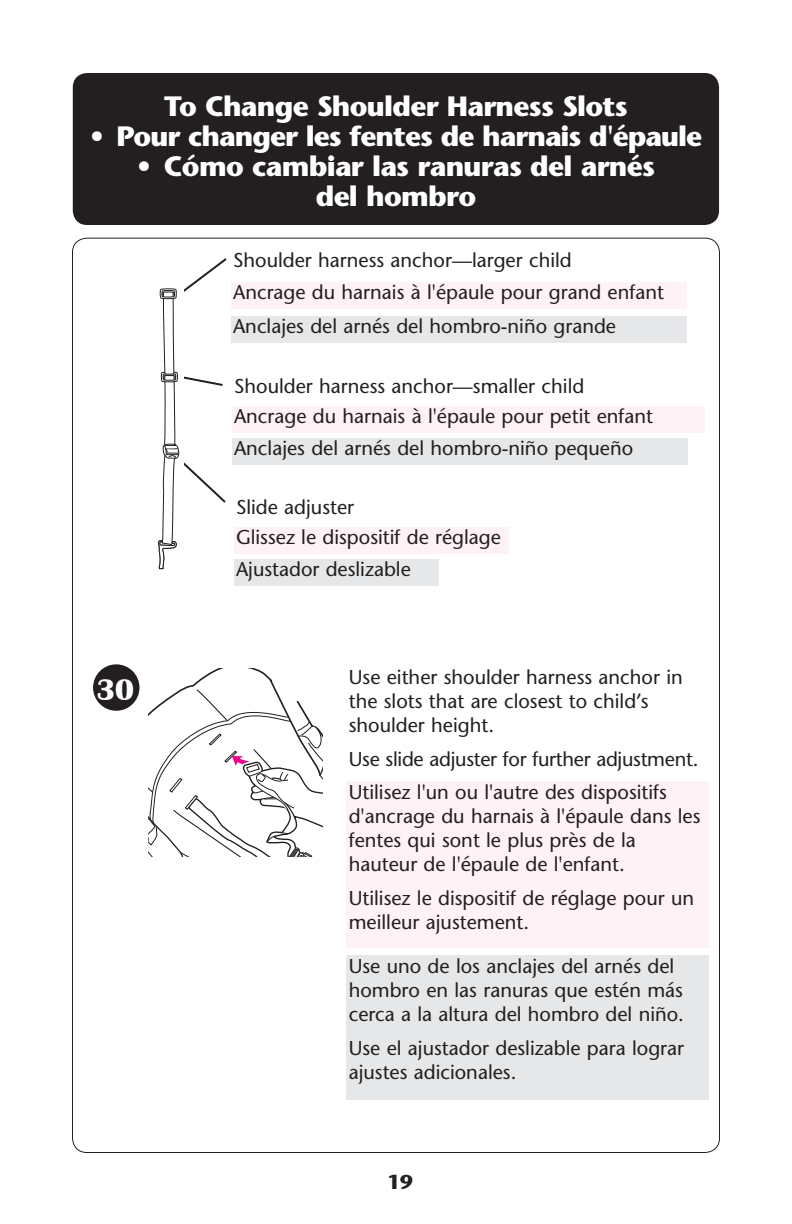
<style>
.page{position:relative;width:792px;height:1224px;background:#fff}
.page>*{position:absolute;margin:0;border:0;box-sizing:border-box;transform-origin:0 0}
.t1{font:700 28px/30px "Stone Sans";letter-spacing:-.025em;color:#fff;text-align:center}
.t2{font:20px/24px "Stone Sans";color:#231f20}
.t3{font:700 20px "Stone Sans";color:#231f20}
</style>
<div class="page">
<div style="left:73px;top:73px;width:646px;height:152px;background:#231f20;border-radius:14px"></div>
<div style="left:234px;top:559px;width:205px;height:27px;background:#e6e7e8"></div>
<div style="left:234px;top:527px;width:275px;height:27px;background:#fef2f7"></div>
<svg style="left:149px;top:669px;width:174px;height:188px"></svg>
<svg style="left:346px;top:998px;width:1px;height:93px"></svg>
<div style="left:231px;top:316px;width:455px;height:27px;background:#e6e7e8"></div>
<div style="left:231px;top:282px;width:455px;height:27px;background:#fef2f7"></div>
<div style="left:232px;top:438px;width:455px;height:27px;background:#e6e7e8"></div>
<div style="left:232px;top:406px;width:473px;height:27px;background:#fef2f7"></div>
<div style="left:347px;top:956px;width:362px;height:144px;background:#e6e7e8"></div>
<div style="left:347px;top:782px;width:362px;height:166px;background:#fef2f7"></div>
<div style="left:93px;top:664px;width:46px;height:47px;background:#231f20;border-radius:50%"></div>
<svg style="left:158px;top:258px;width:69px;height:312px"></svg>
<h1 class="t1" style="left:164px;top:95px;width:465px">To Change Shoulder Harness Slots</h1>
<h1 class="t1" style="left:90px;top:125px;width:614px">• Pour changer les fentes de harnais d'épaule</h1>
<h1 class="t1" style="left:137px;top:155px;width:520px">• Cómo cambiar las ranuras del arnés del hombro</h1>
<p class="t2" style="left:233px;top:250px;width:340px">Shoulder harness anchor—larger child</p>
<p class="t2" style="left:233px;top:282px;width:432px">Ancrage du harnais à l'épaule pour grand enfant</p>
<p class="t2" style="left:233px;top:316px;width:385px">Anclajes del arnés del hombro-niño grande</p>
<p class="t2" style="left:234px;top:376px;width:352px">Shoulder harness anchor—smaller child</p>
<p class="t2" style="left:234px;top:406px;width:421px">Ancrage du harnais à l'épaule pour petit enfant</p>
<p class="t2" style="left:234px;top:438px;width:401px">Anclajes del arnés del hombro-niño pequeño</p>
<p class="t2" style="left:236px;top:497px;width:120px">Slide adjuster</p>
<p class="t2" style="left:236px;top:527px;width:266px">Glissez le dispositif de réglage</p>
<p class="t2" style="left:236px;top:559px;width:176px">Ajustador deslizable</p>
<p class="t2" style="left:349px;top:667px;width:335px">Use either shoulder harness anchor in the slots that are closest to child’s shoulder height.</p>
<p class="t2" style="left:349px;top:749px;width:351px">Use slide adjuster for further adjustment.</p>
<p class="t2" style="left:349px;top:782px;width:353px">Utilisez l'un ou l'autre des dispositifs d'ancrage du harnais à l'épaule dans les fentes qui sont le plus près de la hauteur de l'épaule de l'enfant.</p>
<p class="t2" style="left:349px;top:888px;width:347px">Utilisez le dispositif de réglage pour un meilleur ajustement.</p>
<p class="t2" style="left:349px;top:956px;width:337px">Use uno de los anclajes del arnés del hombro en las ranuras que estén más cerca a la altura del hombro del niño.</p>
<p class="t2" style="left:349px;top:1038px;width:337px">Use el ajustador deslizable para lograr ajustes adicionales.</p>
<p class="t3" style="left:387px;top:1174px;width:27px">19</p>
</div>
